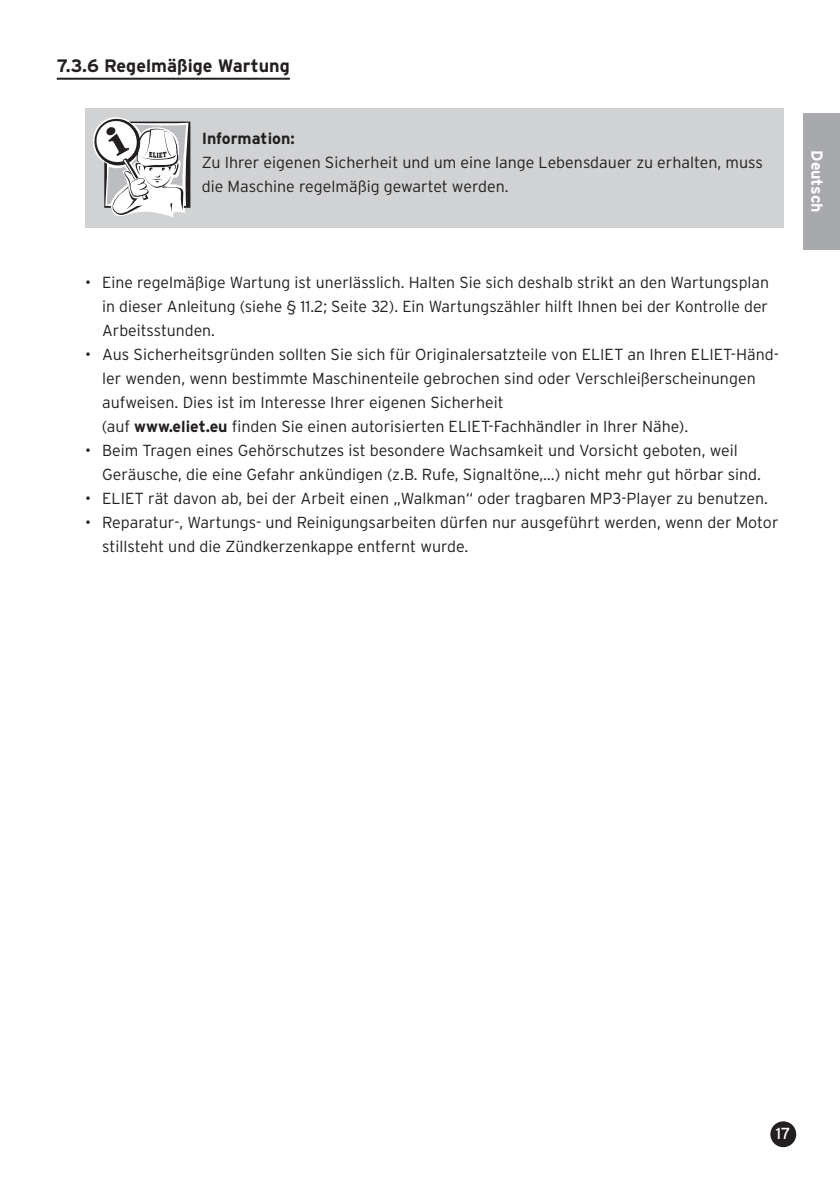
<style>
.page{position:relative;width:840px;height:1191px;background:#fff}
.page>*{position:absolute;margin:0;border:0;box-sizing:border-box;transform-origin:0 0}
.t1{font:700 18px "Interstate";color:#231f20}
.t2{font:300 16px/24px "Interstate";color:#231f20}
.t3{font:700 16px "Interstate";color:#231f20}
.t4{font:700 16px "Interstate";color:#fff}
.t5{font:16px "Interstate";color:#fff}
.s1{font-weight:700}
</style>
<div class="page">
<div style="left:85px;top:108px;width:697px;height:119px;background:#d1d2d4"></div>
<svg style="left:93px;top:118px;width:97px;height:99px"></svg>
<div style="left:771px;top:1122px;width:23px;height:24px;background:#231f20;border-radius:50%"></div>
<div style="left:770px;top:1121px;width:25px;height:26px;border:2px solid #231f20;border-radius:50%"></div>
<div style="left:803px;top:113px;width:36px;height:136px;background:#a8a9ad"></div>
<hr style="left:57px;top:78px;width:233px;height:2px;background:#231f20">
<p class="t1" style="left:57px;top:55px;width:234px">7.3.6 Regelmäßige Wartung</p>
<p class="t3" style="left:202px;top:129px;width:94px">Information:</p>
<p class="t2" style="left:202px;top:150px;width:562px">Zu Ihrer eigenen Sicherheit und um eine lange Lebensdauer zu erhalten, muss die Maschine regelmäßig gewartet werden.</p>
<p class="t2" style="left:102px;top:270px;width:668px;text-align:justify;text-indent:-17px">• Eine regelmäßige Wartung ist unerlässlich. Halten Sie sich deshalb strikt an den Wartungsplan in dieser Anleitung (siehe § 11.2; Seite 32). Ein Wartungszähler hilft Ihnen bei der Kontrolle der Arbeitsstunden.</p>
<p class="t2" style="left:102px;top:342px;width:678px;text-indent:-17px">• Aus Sicherheitsgründen sollten Sie sich für Originalersatzteile von ELIET an Ihren ELIET-Händ&shy;ler wenden, wenn bestimmte Maschinenteile gebrochen sind oder Verschleißerscheinungen aufweisen. Dies ist im Interesse Ihrer eigenen Sicherheit<br>(auf <span class="s1">www.eliet.eu</span> finden Sie einen autorisierten ELIET-Fachhändler in Ihrer Nähe).</p>
<p class="t2" style="left:102px;top:438px;width:660px;text-indent:-17px">• Beim Tragen eines Gehörschutzes ist besondere Wachsamkeit und Vorsicht geboten, weil<br>Geräusche, die eine Gefahr ankündigen (z.B. Rufe, Signaltöne,…) nicht mehr gut hörbar sind.</p>
<p class="t2" style="left:85px;top:486px;width:684px">• ELIET rät davon ab, bei der Arbeit einen „Walkman“ oder tragbaren MP3-Player zu benutzen.</p>
<p class="t2" style="left:102px;top:510px;width:677px;text-indent:-17px">• Reparatur-, Wartungs- und Reinigungsarbeiten dürfen nur ausgeführt werden, wenn der Motor stillsteht und die Zündkerzenkappe entfernt wurde.</p>
<p class="t4" style="left:826px;top:150px;width:64px;rotate:90deg">Deutsch</p>
<p class="t5" style="left:775px;top:1124px;width:16px">17</p>
</div>
